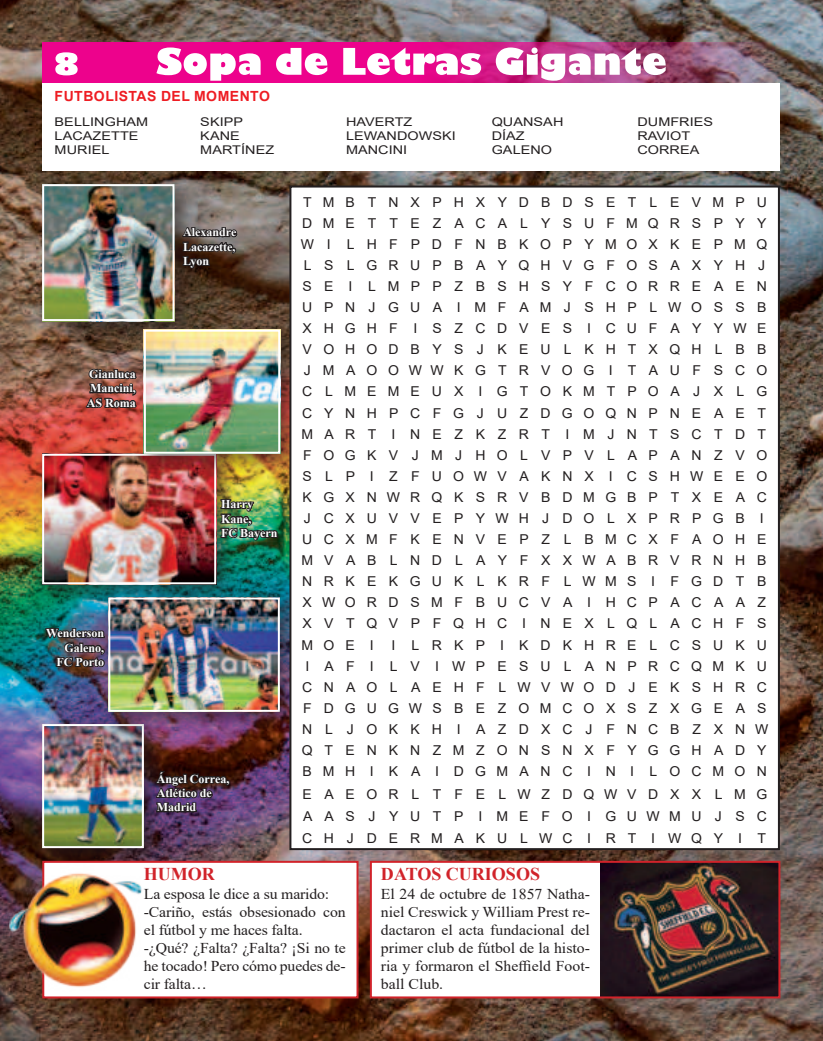
<style>
.page{position:relative;width:823px;height:1041px;background:#fff}
.page>*{position:absolute;margin:0;border:0;box-sizing:border-box;transform-origin:0 0}
.t1{font:700 18px "Times New Roman";color:#d1232a}
.t2{font:15px/18px "Times New Roman";letter-spacing:-.01em;color:#231f20;text-align:justify;scale:1.05 1}
.t3{font:700 14px "Arial";letter-spacing:.035em;color:#ee1d23}
.t4{font:13.6px/21.1px "Arial";letter-spacing:.855em;color:#231f20}
.t5{font:700 12px/14.4px "Times New Roman";color:#fff}
.t6{font:12px/14px "Arial";letter-spacing:.005em;color:#231f20;scale:1.2 1}
</style>
<div class="page">
<img style="left:0;top:0;width:822px;height:1040px">
<img style="left:42px;top:43px;width:738px;height:40px">
<svg style="left:55px;top:52px;width:23px;height:23px"></svg>
<svg style="left:156px;top:47px;width:509px;height:34px"></svg>
<div style="left:43px;top:83px;width:736px;height:88px;background:#fff"></div>
<div style="left:32px;top:714px;width:134px;height:155px;background:#231f20;opacity:.6"></div>
<img style="left:45px;top:727px;width:96px;height:118px">
<div style="left:42px;top:724px;width:102px;height:124px;border:2px solid #fff"></div>
<div style="left:32px;top:443px;width:206px;height:163px;background:#231f20;opacity:.6"></div>
<img style="left:45px;top:456px;width:168px;height:125px">
<div style="left:42px;top:453px;width:174px;height:131px;border:2px solid #fff"></div>
<div style="left:30px;top:172px;width:170px;height:175px;background:#231f20;opacity:.6"></div>
<img style="left:45px;top:187px;width:126px;height:131px">
<div style="left:42px;top:184px;width:132px;height:137px;border:2px solid #fff"></div>
<div style="left:370px;top:861px;width:409px;height:136px;background:#fff"></div>
<img style="left:600px;top:863px;width:177px;height:132px">
<div style="left:369px;top:860px;width:411px;height:138px;border:2px solid #d1232a"></div>
<div style="left:134px;top:319px;width:168px;height:156px;background:#231f20;opacity:.6"></div>
<img style="left:147px;top:332px;width:130px;height:118px">
<div style="left:144px;top:329px;width:136px;height:124px;border:2px solid #fff"></div>
<div style="left:98px;top:587px;width:203px;height:146px;background:#231f20;opacity:.6"></div>
<img style="left:111px;top:600px;width:166px;height:108px">
<div style="left:108px;top:597px;width:172px;height:114px;border:2px solid #fff"></div>
<div style="left:42px;top:860px;width:316px;height:138px;background:#fff;border:2px solid #d1232a"></div>
<img style="left:3px;top:852px;width:154px;height:154px">
<div style="left:290px;top:186px;width:488px;height:663px;background:#fff"></div>
<div style="left:289px;top:185px;width:490px;height:665px;border:2px solid #231f20"></div>
<img style="left:219px;top:497px;width:60px;height:45px">
<img style="left:44px;top:626px;width:62px;height:58px">
<svg style="left:154px;top:769px;width:77px;height:50px;background:#3f273e"></svg>
<svg style="left:181px;top:225px;width:57px;height:58px;background:#402f26"></svg>
<svg style="left:84px;top:367px;width:54px;height:42px;background:#653d36"></svg>
<p class="t3" style="left:55px;top:88px;width:217px">FUTBOLISTAS DEL MOMENTO</p>
<p class="t6" style="left:55px;top:115px;width:79px">BELLINGHAM<br>LACAZETTE<br>MURIEL</p>
<p class="t6" style="left:200px;top:115px;width:63px">SKIPP<br>KANE<br>MARTÍNEZ</p>
<p class="t6" style="left:346px;top:115px;width:93px">HAVERTZ<br>LEWANDOWSKI<br>MANCINI</p>
<p class="t6" style="left:491px;top:115px;width:61px">QUANSAH<br>DÍAZ<br>GALENO</p>
<p class="t6" style="left:637px;top:115px;width:65px">DUMFRIES<br>RAVIOT<br>CORREA</p>
<p class="t5" style="left:87px;top:368px;width:51px;text-align:justify">Gianluca Mancini, AS Roma</p>
<p class="t5" style="left:46px;top:627px;width:60px;text-align:right">Wenderson<br>Galeno,<br>FC Porto</p>
<p class="t5" style="left:183px;top:226px;width:55px;text-align:justify">Alexandre Lacazette, Lyon</p>
<p class="t5" style="left:221px;top:498px;width:58px">Harry<br>Kane,<br>FC Bayern</p>
<p class="t5" style="left:157px;top:772px;width:74px">Ángel Correa,<br>Atlético de<br>Madrid</p>
<p class="t4" style="left:300px;top:191px;width:468px">TMBTNXPHXYDBDSETLEVMPU<br>DMETTEZACALYSUFMQRSPYY<br>WI LHFPDFNBKOPYMOXKEPMQ<br>LSLGRUPBAYQHVGFOSAXYHJ<br>SE I LMPPZBSHSYFCORREAEN<br>UPNJGUA I MFAMJSHPLWOSSB<br>XHGHF I SZCDVES I CUFAYYWE<br>VOHODBYSJKEULKHTXQHLBB<br>JMAOOWWKGTRVOG I TAUFSCO<br>CLMEMEUX I GTOKMTPOAJ XLG<br>CYNHPCFGJUZDGOQNPNEAET<br>MART I NEZKZRT IMJNTSCTDT<br>FOGKVJMJHOLVPVLAPANZVO<br>SLP I ZFUOWVAKNX I CSHWEEO<br>KGXNWRQKSRVBDMGBPTXEAC<br>JCXUVVEPYWHJDOLXPRPGB I<br>UCXMFKENVEPZ LBMCXFAOHE<br>MVABLNDLAYFXXWABRVRNHB<br>NRKEKGUKLKRF LWMS I FGDTB<br>XWORDSMFBUCVA I HCPACAAZ<br>XVTQVPFQHC I NEXLQLACHFS<br>MOE I</p>
<p class="t4" style="left:302px;top:634px;width:468px;text-indent:90px">I LRKP I KDKHRELCSUKU<br>I AF I LV IWPESULANPRCQMKU<br>CNAOLAEHF LWVWODJEKSHRC<br>FDGUGWSBEZOMCOXSZXGEAS<br>NLJOKKH I AZDXCJ FNCBZXNW<br>QTENKNZMZONSNXFYGGHADY<br>BMH I KA I DGMANC I N I LOCMON</p>
<p class="t4" style="left:302px;top:782px;width:466px;line-height:22.8px">EAEORL TFE LWZDQWVDXX LMG<br>AASJYUTP IMEFO I GUWMUJSC</p>
<p class="t4" style="left:302px;top:827px;width:465px">CHJDERMAKULWC I RT IWQY I T</p>
<h1 class="t1" style="left:144px;top:868px;width:72px">HUMOR</h1>
<p class="t2" style="left:144px;top:886px;width:194px;text-align:left">La esposa le dice a su marido: -Cariño, estás obsesionado con el fútbol y me haces falta. -¿Qué? ¿Falta? ¿Falta? ¡Si no te he tocado! Pero cómo puedes de&shy;cir falta…</p>
<h1 class="t1" style="left:381px;top:868px;width:160px">DATOS CURIOSOS</h1>
<p class="t2" style="left:381px;top:886px;width:200px">El 24 de octubre de 1857 Natha&shy;niel Creswick y William Prest re&shy;dactaron el acta fundacional del primer club de fútbol de la histo&shy;ria y formaron el She昀케eld Foot&shy;ball Club.</p>
</div>
